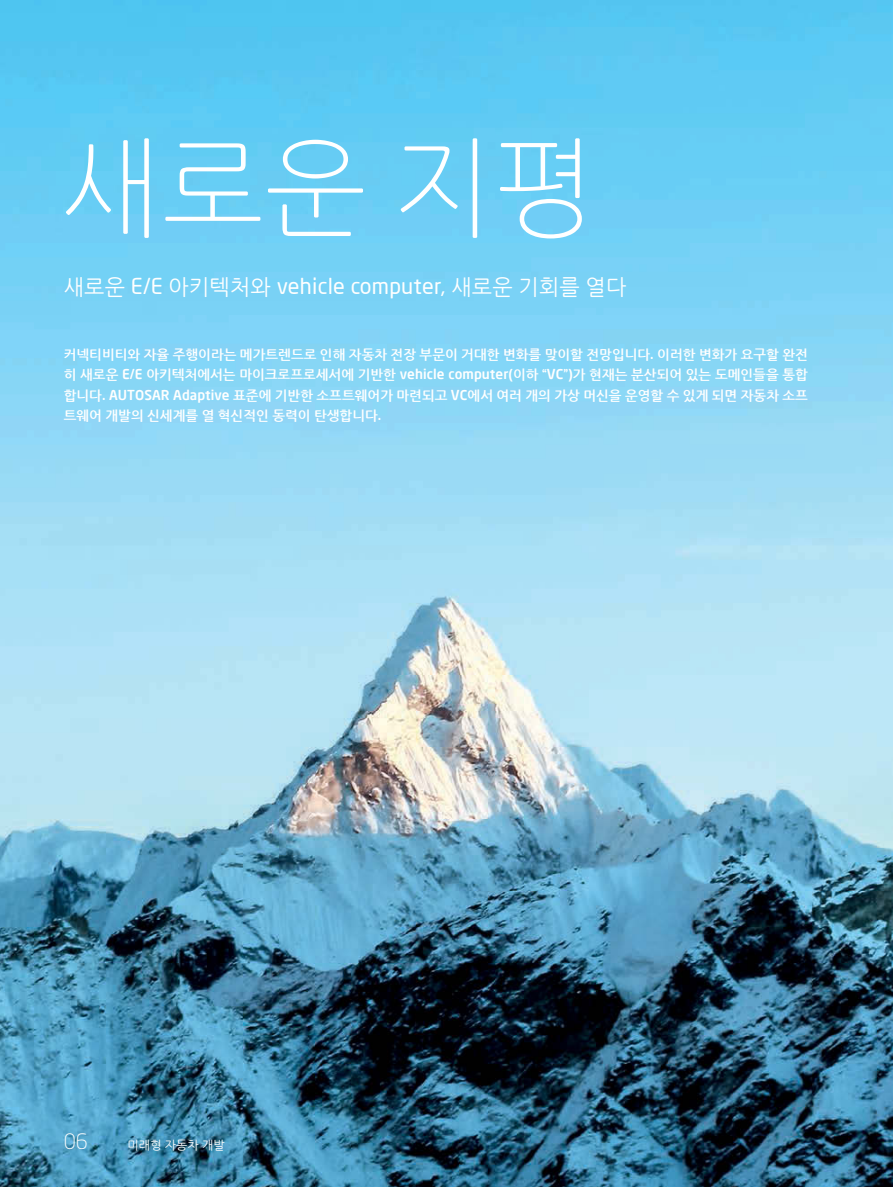
<style>
.page{position:relative;width:893px;height:1187px;background:#fff}
.page>*{position:absolute;margin:0;border:0;box-sizing:border-box;transform-origin:0 0}
.Headline_ohne{font:300 108px "Nanum Gothic";color:#fff}
.t1{font:21.6px "Neo Sans Pro";letter-spacing:.01em;color:#fff}
.SZ_links{font:300 21px "Neo Sans Std";color:#fff}
.Vorspann_blau{font:700 13.5px/20.2px "Nanum Gothic";letter-spacing:.005em;color:#fff;text-align:justify}
.Rubrizierung_links{font:12px "Nanum Gothic";letter-spacing:.01em;color:#fff}
.s1{font-family:"Nanum Gothic"}
.s2{font-family:"Neo Sans Pro";font-weight:500}
</style>
<div class="page">
<img style="left:0;top:0;width:893px;height:1186px">
<p class="Headline_ohne" style="left:60px;top:136px;width:538px">새로운 지평</p>
<p class="t1" style="left:64px;top:273px;width:564px"><span class="s1">새로운</span> E/E <span class="s1">아키텍처와</span> vehicle computer, <span class="s1">새로운 기회를 열다</span></p>
<p class="Vorspann_blau" style="left:64px;top:345px;width:746px">커넥티비티와 자율 주행이라는 메가트렌드로 인해 자동차 전장 부문이 거대한 변화를 맞이할 전망입니다<span class="s2">.</span> 이러한 변화가 요구할 완전 히 새로운 <span class="s2">E/E</span> 아키텍처에서는 마이크로프로세서에 기반한 <span class="s2">vehicle computer(</span>이하 “<span class="s2">VC</span>”<span class="s2">)</span>가 현재는 분산되어 있는 도메인들을 통합 합니다<span class="s2">. AUTOSAR Adaptive</span> 표준에 기반한 소프트웨어가 마련되고 <span class="s2">VC</span>에서 여러 개의 가상 머신을 운영할 수 있게 되면 자동차 소프 트웨어 개발의 신세계를 열 혁신적인 동력이 탄생합니다<span class="s2">.</span></p>
<p class="SZ_links" style="left:64px;top:1128px;width:26px">06</p>
<p class="Rubrizierung_links" style="left:128px;top:1139px;width:99px">미래형 자동차 개발</p>
</div>
